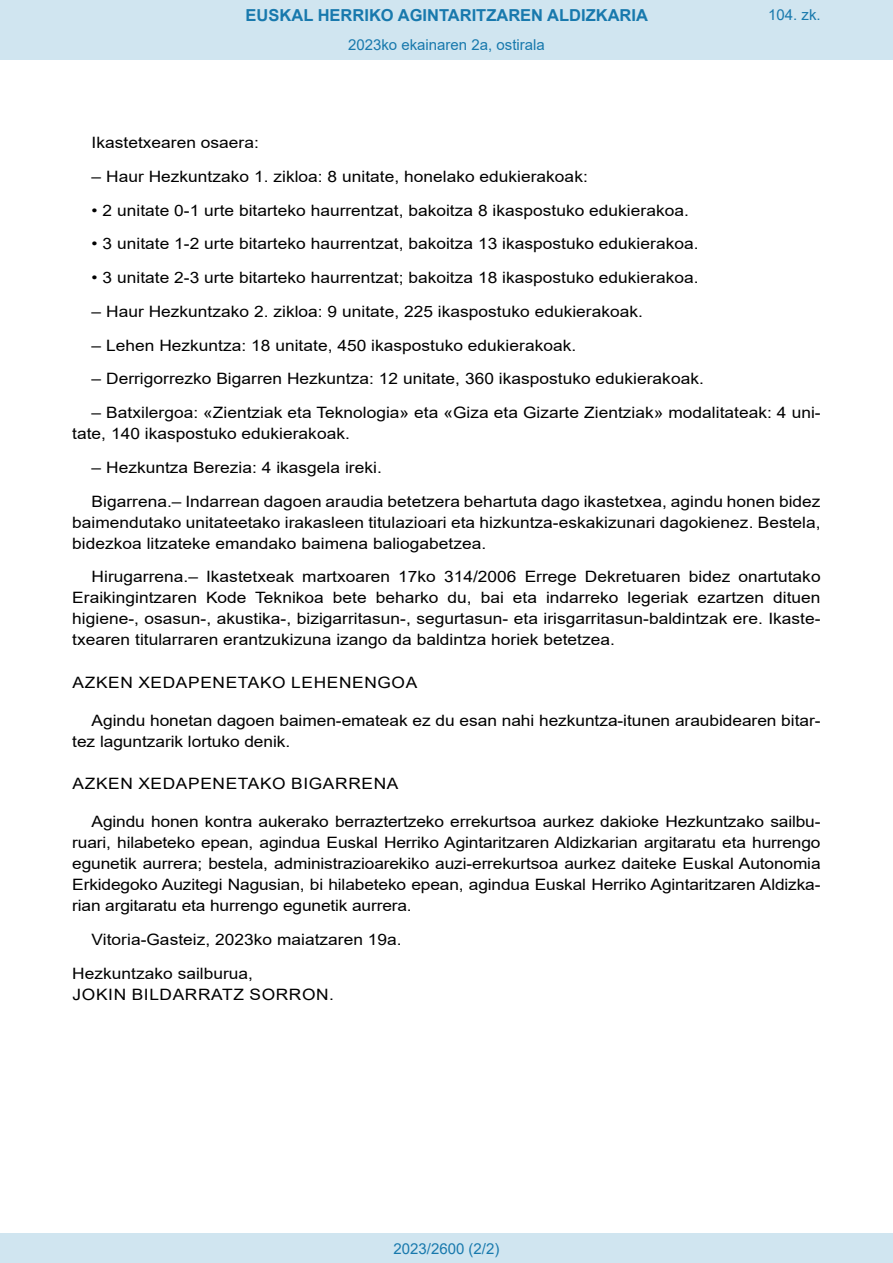
<style>
.page{position:relative;width:893px;height:1263px;background:#fff}
.page>*{position:absolute;margin:0;border:0;box-sizing:border-box;transform-origin:0 0}
.t1{font:700 16.5px "Arial";color:#1879ad}
.BOPVDetalle{font:15.6px/21px "Arial";color:#000;text-align:justify;scale:1.11 1}
.BOPVDisposicion{font:15.6px "Arial";letter-spacing:.035em;color:#000;scale:1.11 1}
.BOPVFirmaLugFec{font:15.6px "Arial";color:#000;scale:1.11 1}
.BOPVFirmaNombre{font:15.6px "Arial";letter-spacing:.035em;color:#000;scale:1.11 1}
.BOPVFirmaPuesto{font:15.6px "Arial";color:#000;scale:1.11 1}
.Paginacion_Centro{font:15px "Arial";color:#1879ad}
</style>
<div class="page">
<div style="left:0;top:0;width:893px;height:60px;background:#d0e5f0"></div>
<div style="left:0;top:1233px;width:893px;height:30px;background:#d0e5f0"></div>
<p class="t1" style="left:246px;top:3px;width:404px">EUSKAL HERRIKO AGINTARITZAREN ALDIZKARIA</p>
<p class="Paginacion_Centro" style="left:348px;top:35px;width:198px">2023ko ekainaren 2a, ostirala</p>
<p class="Paginacion_Centro" style="left:768px;top:5px;width:54px">104. zk.</p>
<p class="BOPVDetalle" style="left:92px;top:132px;width:152px">Ikastetxearen osaera:</p>
<p class="BOPVDetalle" style="left:92px;top:166px;width:448px">– Haur Hezkuntzako 1. zikloa: 8 unitate, honelako edukierakoak:</p>
<p class="BOPVDetalle" style="left:92px;top:200px;width:539px">• 2 unitate 0-1 urte bitarteko haurrentzat, bakoitza 8 ikaspostuko edukierakoa.</p>
<p class="BOPVDetalle" style="left:92px;top:233px;width:548px">• 3 unitate 1-2 urte bitarteko haurrentzat, bakoitza 13 ikaspostuko edukierakoa.</p>
<p class="BOPVDetalle" style="left:92px;top:267px;width:548px">• 3 unitate 2-3 urte bitarteko haurrentzat; bakoitza 18 ikaspostuko edukierakoa.</p>
<p class="BOPVDetalle" style="left:92px;top:301px;width:498px">– Haur Hezkuntzako 2. zikloa: 9 unitate, 225 ikaspostuko edukierakoak.</p>
<p class="BOPVDetalle" style="left:92px;top:335px;width:438px">– Lehen Hezkuntza: 18 unitate, 450 ikaspostuko edukierakoak.</p>
<p class="BOPVDetalle" style="left:92px;top:368px;width:553px">– Derrigorrezko Bigarren Hezkuntza: 12 unitate, 360 ikaspostuko edukierakoak.</p>
<p class="BOPVDetalle" style="left:72px;top:402px;width:676px;text-indent:19px">– Batxilergoa: «Zientziak eta Teknologia» eta «Giza eta Gizarte Zientziak» modalitateak: 4 uni&shy;tate, 140 ikaspostuko edukierakoak.</p>
<p class="BOPVDetalle" style="left:92px;top:457px;width:263px">– Hezkuntza Berezia: 4 ikasgela ireki.</p>
<p class="BOPVDetalle" style="left:72px;top:491px;width:676px;text-indent:19px">Bigarrena.– Indarrean dagoen araudia betetzera behartuta dago ikastetxea, agindu honen bidez baimendutako unitateetako irakasleen titulazioari eta hizkuntza-eskakizunari dagokienez. Bestela, bidezkoa litzateke emandako baimena baliogabetzea.</p>
<p class="BOPVDetalle" style="left:72px;top:566px;width:676px;text-indent:19px">Hirugarrena.– Ikastetxeak martxoaren 17ko 314/2006 Errege Dekretuaren bidez onartutako Eraikingintzaren Kode Teknikoa bete beharko du, bai eta indarreko legeriak ezartzen dituen higiene-, osasun-, akustika-, bizigarritasun-, segurtasun- eta irisgarritasun-baldintzak ere. Ikaste&shy;txearen titularraren erantzukizuna izango da baldintza horiek betetzea.</p>
<p class="BOPVDisposicion" style="left:73px;top:671px;width:312px">AZKEN XEDAPENETAKO LEHENENGOA</p>
<p class="BOPVDetalle" style="left:72px;top:710px;width:676px;text-indent:19px">Agindu honetan dagoen baimen-emateak ez du esan nahi hezkuntza-itunen araubidearen bitar&shy;tez laguntzarik lortuko denik.</p>
<p class="BOPVDisposicion" style="left:73px;top:773px;width:295px">AZKEN XEDAPENETAKO BIGARRENA</p>
<p class="BOPVDetalle" style="left:72px;top:811px;width:676px;text-indent:19px">Agindu honen kontra aukerako berraztertzeko errekurtsoa aurkez dakioke Hezkuntzako sailbu&shy;ruari, hilabeteko epean, agindua Euskal Herriko Agintaritzaren Aldizkarian argitaratu eta hurrengo egunetik aurrera; bestela, administrazioarekiko auzi-errekurtsoa aurkez daiteke Euskal Autonomia Erkidegoko Auzitegi Nagusian, bi hilabeteko epean, agindua Euskal Herriko Agintaritzaren Aldizka&shy;rian argitaratu eta hurrengo egunetik aurrera.</p>
<p class="BOPVFirmaLugFec" style="left:92px;top:928px;width:281px">Vitoria-Gasteiz, 2023ko maiatzaren 19a.</p>
<p class="BOPVFirmaPuesto" style="left:72px;top:962px;width:164px">Hezkuntzako sailburua,</p>
<p class="BOPVFirmaNombre" style="left:73px;top:983px;width:237px">JOKIN BILDARRATZ SORRON.</p>
<p class="Paginacion_Centro" style="left:393px;top:1238px;width:107px">2023/2600 (2/2)</p>
</div>
